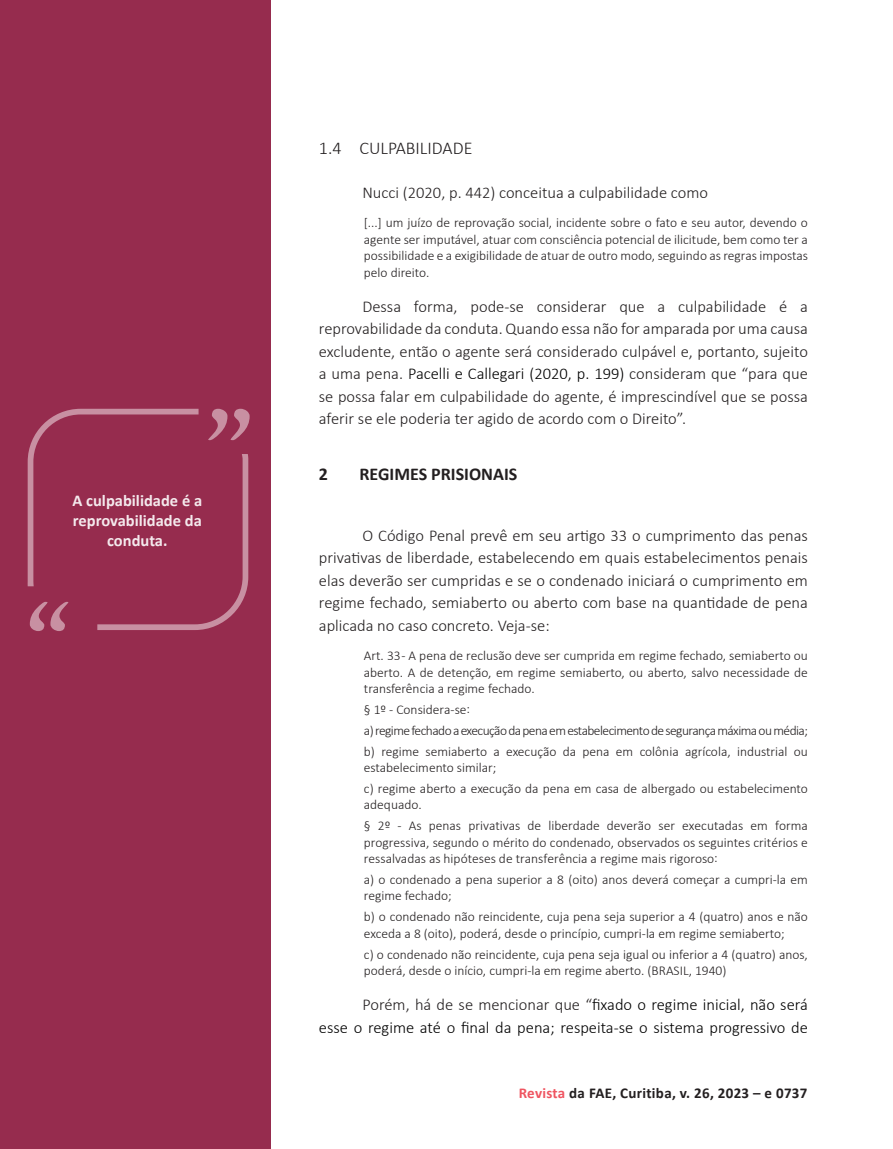
<style>
.page{position:relative;width:893px;height:1149px;background:#fff}
.page>*{position:absolute;margin:0;border:0;box-sizing:border-box;transform-origin:0 0}
.T1_copy{font:700 18px "Calibri";color:#231f20}
.T2{font:300 18px "Calibri";color:#231f20}
.Texto_PN{font:300 16.5px/22.5px "Calibri";color:#231f20;text-align:justify}
.Texto_PN-2{font:300 16.5px/22.5px "Calibri";color:#000;text-align:right}
.t1{font:700 16.5px/19.8px "Calibri";color:#fff;text-align:center}
.t2{font:700 15px "Calibri";letter-spacing:.02em;color:#231f20}
.Citação{font:300 13.5px/16.5px "Calibri";color:#231f20}
.Citação-2{font:300 13.5px "Calibri";letter-spacing:-.04em;color:#231f20}
.s1{color:#000}
.s2{color:#231f20}
.s3{color:#ef5561}
</style>
<div class="page">
<div style="left:0;top:0;width:270px;height:1148px;background:#962c4e"></div>
<svg style="left:28px;top:408px;width:222px;height:223px"></svg>
<p class="t1" style="left:73px;top:490px;width:131px">A culpabilidade é a reprovabilidade da conduta.</p>
<p class="T2" style="left:319px;top:137px;width:155px">1.4 CULPABILIDADE</p>
<p class="Texto_PN" style="left:362px;top:181px;width:347px">Nucci (2020, p. 442) conceitua a culpabilidade como</p>
<p class="Citação" style="left:364px;top:214px;width:445px;text-align:justify">[...] um juízo de reprovação social, incidente sobre o fato e seu autor, devendo o agente ser imputável, atuar com consciência potencial de ilicitude, bem como ter a possibilidade e a exigibilidade de atuar de outro modo, seguindo as regras impostas pelo direito.</p>
<p class="Texto_PN" style="left:319px;top:295px;width:490px;text-indent:44px">Dessa forma, pode-se considerar que a culpabilidade é a reprovabilidade da conduta. Quando essa não for amparada por uma causa excludente, então o agente será considerado culpável e, portanto, sujeito a uma pena. <span class="s1">Pacelli e Callegari (2020, p. 199)</span> consideram que “para que se possa falar em culpabilidade do agente, é imprescindível que se possa aferir se ele poderia ter agido de acordo com o Direito”.</p>
<p class="T1_copy" style="left:319px;top:461px;width:11px">2</p>
<p class="T1_copy" style="left:359px;top:461px;width:159px">REGIMES PRISIONAIS</p>
<p class="Texto_PN" style="left:319px;top:524px;width:491px;text-indent:44px">O Código Penal prevê em seu artigo 33 o cumprimento das penas privativas de liberdade, estabelecendo em quais estabelecimentos penais elas deverão ser cumpridas e se o condenado iniciará o cumprimento em regime fechado, semiaberto ou aberto com base na quantidade de pena aplicada no caso concreto. Veja-se:</p>
<p class="Citação" style="left:364px;top:647px;width:445px;text-align:justify">Art. 33 - A pena de reclusão deve ser cumprida em regime fechado, semiaberto ou aberto. A de detenção, em regime semiaberto, ou aberto, salvo necessidade de transferência a regime fechado.</p>
<p class="Citação" style="left:364px;top:701px;width:108px">§ 1º - Considera-se:</p>
<p class="Citação-2" style="left:364px;top:721px;width:445px">a) regime fechado a execução da pena em estabelecimento de segurança máxima ou média;</p>
<p class="Citação" style="left:364px;top:742px;width:445px">b) regime semiaberto a execução da pena em colônia agrícola, industrial ou estabelecimento similar;</p>
<p class="Citação" style="left:364px;top:779px;width:445px">c) regime aberto a execução da pena em casa de albergado ou estabelecimento adequado.</p>
<p class="Citação" style="left:364px;top:817px;width:445px;text-align:justify">§ 2º - As penas privativas de liberdade deverão ser executadas em forma progressiva, segundo o mérito do condenado, observados os seguintes critérios e ressalvadas as hipóteses de transferência a regime mais rigoroso:</p>
<p class="Citação" style="left:364px;top:870px;width:445px">a) o condenado a pena superior a 8 (oito) anos deverá começar a cumpri-la em regime fechado;</p>
<p class="Citação" style="left:364px;top:908px;width:445px">b) o condenado não reincidente, cuja pena seja superior a 4 (quatro) anos e não exceda a 8 (oito), poderá, desde o princípio, cumpri-la em regime semiaberto;</p>
<p class="Citação" style="left:364px;top:945px;width:445px">c) o condenado não reincidente, cuja pena seja igual ou inferior a 4 (quatro) anos, poderá, desde o início, cumpri-la em regime aberto. (BRASIL, 1940)</p>
<p class="Texto_PN-2" style="left:319px;top:993px;width:490px"><span class="s2">Porém, há de se mencionar que “</span>fixado o regime inicial, não será<br>esse o regime até o final da pena; respeita-se o sistema progressivo de</p>
<p class="t2" style="left:519px;top:1081px;width:290px"><span class="s3">Revista</span> da FAE, Curitiba, v. 26, 2023 – e 0737</p>
</div>
